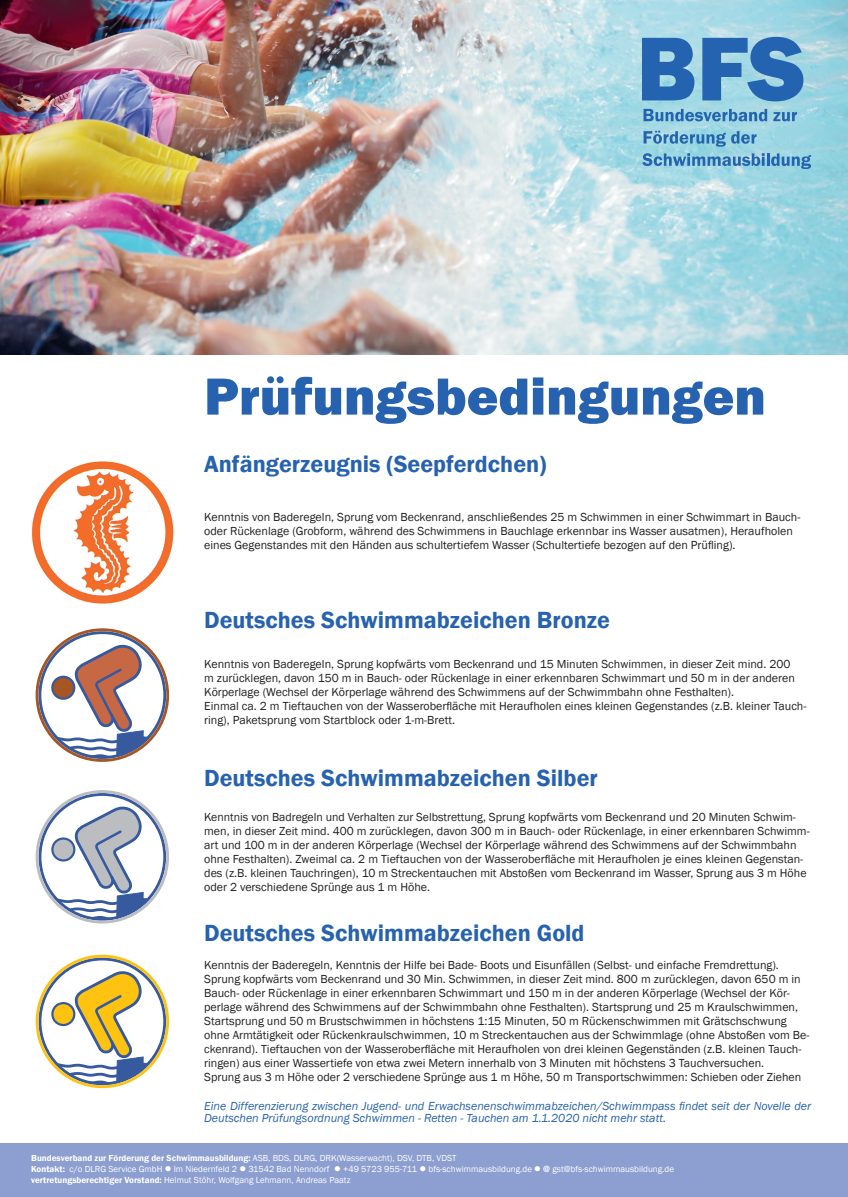
<style>
.page{position:relative;width:848px;height:1197px;background:#fff}
.page>*{position:absolute;margin:0;border:0;box-sizing:border-box;transform-origin:0 0}
.t1{font:800 54px "Franklin Gothic";color:#2662af}
.t2{font:600 24px "Franklin Gothic";color:#2662af}
.t3{font:12px/14px "Franklin Gothic";color:#231f20}
.t4{font:italic 12px/12px "Franklin Gothic";color:#2662af}
.t5{font:9px/11px "Franklin Gothic";color:#fff}
.s1{font-weight:600}
</style>
<div class="page">
<img style="left:0;top:0;width:848px;height:354px">
<svg style="left:642px;top:38px;width:52px;height:62px"></svg>
<svg style="left:702px;top:37px;width:101px;height:64px"></svg>
<svg style="left:643px;top:109px;width:124px;height:12px"></svg>
<svg style="left:773px;top:112px;width:24px;height:9px"></svg>
<svg style="left:643px;top:131px;width:113px;height:16px"></svg>
<svg style="left:642px;top:153px;width:169px;height:16px"></svg>
<img style="left:32px;top:461px;width:142px;height:142px">
<svg style="left:43px;top:643px;width:112px;height:115px"></svg>
<div style="left:38px;top:631px;width:128px;height:127px;border:3px solid #37599e;border-radius:50%"></div>
<div style="left:36px;top:628px;width:133px;height:133px;border:3px solid #a65525;border-radius:50%"></div>
<svg style="left:43px;top:805px;width:112px;height:115px"></svg>
<div style="left:39px;top:793px;width:127px;height:127px;border:3px solid #37599e;border-radius:50%"></div>
<div style="left:36px;top:790px;width:133px;height:133px;border:3px solid #bcbdc0;border-radius:50%"></div>
<svg style="left:43px;top:969px;width:112px;height:115px"></svg>
<div style="left:39px;top:957px;width:127px;height:128px;border:3px solid #37599e;border-radius:50%"></div>
<div style="left:36px;top:954px;width:133px;height:133px;border:3px solid #fec210;border-radius:50%"></div>
<div style="left:0;top:1142px;width:848px;height:54px;background:#8d9ed0"></div>
<h1 class="t1" style="left:204px;top:361px;width:563px">Prüfungsbedingungen</h1>
<h2 class="t2" style="left:204px;top:449px;width:344px">Anfängerzeugnis (Seepferdchen)</h2>
<p class="t3" style="left:204px;top:510px;width:597px">Kenntnis von Baderegeln, Sprung vom Beckenrand, anschließendes 25 m Schwimmen in einer Schwimmart in Bauch&shy;oder Rückenlage (Grobform, während des Schwimmens in Bauchlage erkennbar ins Wasser ausatmen), Heraufholen eines Gegenstandes mit den Händen aus schultertiefem Wasser (Schultertiefe bezogen auf den Prüfling).</p>
<h2 class="t2" style="left:204px;top:605px;width:407px">Deutsches Schwimmabzeichen Bronze</h2>
<p class="t3" style="left:204px;top:657px;width:603px">Kenntnis von Baderegeln, Sprung kopfwärts vom Beckenrand und 15 Minuten Schwimmen, in dieser Zeit mind. 200<br>m zurücklegen, davon 150 m in Bauch- oder Rückenlage in einer erkennbaren Schwimmart und 50 m in der anderen Körperlage (Wechsel der Körperlage während des Schwimmens auf der Schwimmbahn ohne Festhalten).<br>Einmal ca. 2 m Tieftauchen von der Wasseroberfläche mit Heraufholen eines kleinen Gegenstandes (z.B. kleiner Tauch&shy;ring), Paketsprung vom Startblock oder 1-m-Brett.</p>
<h2 class="t2" style="left:204px;top:763px;width:395px">Deutsches Schwimmabzeichen Silber</h2>
<p class="t3" style="left:204px;top:809px;width:607px">Kenntnis von Badregeln und Verhalten zur Selbstrettung, Sprung kopfwärts vom Beckenrand und 20 Minuten Schwim&shy;men, in dieser Zeit mind. 400 m zurücklegen, davon 300 m in Bauch- oder Rückenlage, in einer erkennbaren Schwimm&shy;art und 100 m in der anderen Körperlage (Wechsel der Körperlage während des Schwimmens auf der Schwimmbahn ohne Festhalten). Zweimal ca. 2 m Tieftauchen von der Wasseroberfläche mit Heraufholen je eines kleinen Gegenstan&shy;des (z.B. kleinen Tauchringen), 10 m Streckentauchen mit Abstoßen vom Beckenrand im Wasser, Sprung aus 3 m Höhe oder 2 verschiedene Sprünge aus 1 m Höhe.</p>
<h2 class="t2" style="left:204px;top:917px;width:382px">Deutsches Schwimmabzeichen Gold</h2>
<p class="t3" style="left:204px;top:958px;width:606px">Kenntnis der Baderegeln, Kenntnis der Hilfe bei Bade- Boots und Eisunfällen (Selbst- und einfache Fremdrettung).<br>Sprung kopfwärts vom Beckenrand und 30 Min. Schwimmen, in dieser Zeit mind. 800 m zurücklegen, davon 650 m in Bauch- oder Rückenlage in einer erkennbaren Schwimmart und 150 m in der anderen Körperlage (Wechsel der Kör&shy;perlage während des Schwimmens auf der Schwimmbahn ohne Festhalten). Startsprung und 25 m Kraulschwimmen, Startsprung und 50 m Brustschwimmen in höchstens 1:15 Minuten, 50 m Rückenschwimmen mit Grätschschwung ohne Armtätigkeit oder Rückenkraulschwimmen, 10 m Streckentauchen aus der Schwimmlage (ohne Abstoßen vom Be&shy;ckenrand). Tieftauchen von der Wasseroberfläche mit Heraufholen von drei kleinen Gegenständen (z.B. kleinen Tauch&shy;ringen) aus einer Wassertiefe von etwa zwei Metern innerhalb von 3 Minuten mit höchstens 3 Tauchversuchen.<br>Sprung aus 3 m Höhe oder 2 verschiedene Sprünge aus 1 m Höhe, 50 m Transportschwimmen: Schieben oder Ziehen</p>
<p class="t4" style="left:204px;top:1100px;width:608px">Eine Differenzierung zwischen Jugend- und Erwachsenenschwimmabzeichen/Schwimmpass findet seit der Novelle der<br>Deutschen Prüfungsordnung Schwimmen - Retten - Tauchen am 1.1.2020 nicht mehr statt.</p>
<p class="t5" style="left:31px;top:1152px;width:644px"><span class="s1">Bundesverband zur Förderung der Schwimmausbildung:</span> ASB, BDS, DLRG, DRK(Wasserwacht), DSV, DTB, VDST<br><span class="s1">Kontakt:</span> c/o DLRG Service GmbH ● Im Niedernfeld 2 ● 31542 Bad Nenndorf ● +49 5723 955-711 ● bfs-schwimmausbildung.de ● <span class="s1">@</span> gst@bfs-schwimmausbildung.de <span class="s1">vertretungsberechtiger Vorstand:</span> Helmut Stöhr, Wolfgang Lehmann, Andreas Paatz</p>
</div>
